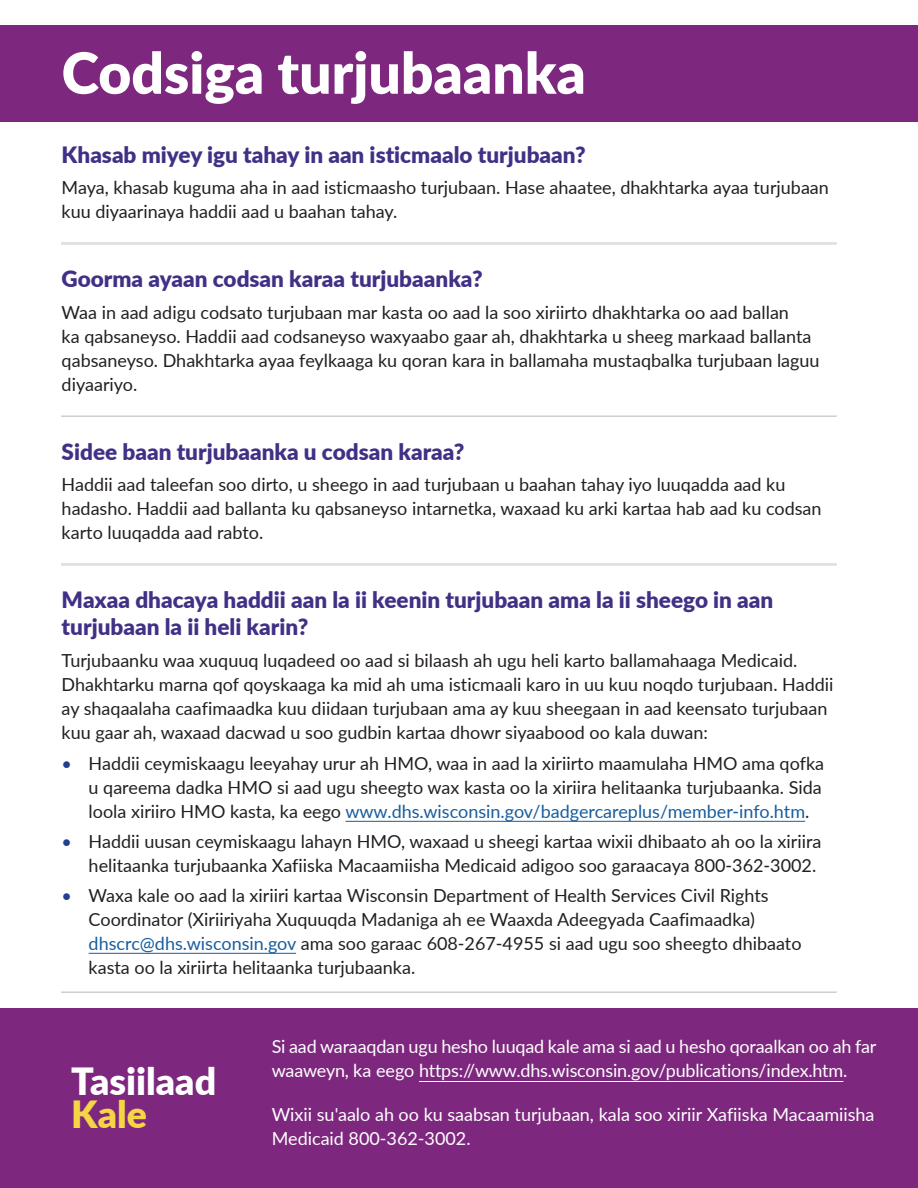
<style>
.page{position:relative;width:918px;height:1188px;background:#fff}
.page>*{position:absolute;margin:0;border:0;box-sizing:border-box;transform-origin:0 0}
.Attachment_Headline{font:900 56.85px "Lato";color:#fff}
.Attachment_Headline-2{font:900 37.5px/33px "Lato";color:#fff}
.Attachment_Headline-3{font:900 22.5px/27px "Lato";color:#413085}
.Body_Text_for_Update{font:18px/24px "Lato";color:#231f20}
.Body_Text_for_Update-2{font:18px/24px "Lato";letter-spacing:-.01em;color:#fff}
.s1{color:#253f8e}
.s2{color:#175d9e}
.s3{color:#f6d545}
</style>
<div class="page">
<div style="left:0;top:25px;width:918px;height:97px;background:#7d287e"></div>
<hr style="left:345px;top:821px;width:460px;height:1px;background:#175d9e">
<hr style="left:89px;top:953px;width:207px;height:1px;background:#175d9e">
<div style="left:0;top:1008px;width:918px;height:180px;background:#7d287e"></div>
<hr style="left:419px;top:1081px;width:424px;height:1px;background:#fff">
<p class="Attachment_Headline" style="left:62px;top:30px;width:526px">Codsiga turjubaanka</p>
<p class="Attachment_Headline-3" style="left:62px;top:140px;width:526px">Khasab miyey igu tahay in aan isticmaalo turjubaan?</p>
<p class="Body_Text_for_Update" style="left:62px;top:175px;width:769px">Maya, khasab kuguma aha in aad isticmaasho turjubaan. Hase ahaatee, dhakhtarka ayaa turjubaan kuu diyaarinaya haddii aad u baahan tahay.</p>
<p class="Attachment_Headline-3" style="left:62px;top:265px;width:422px">Goorma ayaan codsan karaa turjubaanka?</p>
<p class="Body_Text_for_Update" style="left:62px;top:300px;width:760px">Waa in aad adigu codsato turjubaan mar kasta oo aad la soo xiriirto dhakhtarka oo aad ballan<br>ka qabsaneyso. Haddii aad codsaneyso waxyaabo gaar ah, dhakhtarka u sheeg markaad ballanta qabsaneyso. Dhakhtarka ayaa feylkaaga ku qoran kara in ballamaha mustaqbalka turjubaan laguu diyaariyo.</p>
<p class="Attachment_Headline-3" style="left:62px;top:437px;width:404px">Sidee baan turjubaanka u codsan karaa?</p>
<p class="Body_Text_for_Update" style="left:62px;top:472px;width:761px">Haddii aad taleefan soo dirto, u sheego in aad turjubaan u baahan tahay iyo luuqadda aad ku hadasho. Haddii aad ballanta ku qabsaneyso intarnetka, waxaad ku arki kartaa hab aad ku codsan karto luuqadda aad rabto.</p>
<p class="Attachment_Headline-3" style="left:62px;top:586px;width:713px">Maxaa dhacaya haddii aan la ii keenin turjubaan ama la ii sheego in aan turjubaan la ii heli karin?</p>
<p class="Body_Text_for_Update" style="left:62px;top:648px;width:773px">Turjubaanku waa xuquuq luqadeed oo aad si bilaash ah ugu heli karto ballamahaaga Medicaid.<br>Dhakhtarku marna qof qoyskaaga ka mid ah uma isticmaali karo in uu kuu noqdo turjubaan. Haddii ay shaqaalaha caafimaadka kuu diidaan turjubaan ama ay kuu sheegaan in aad keensato turjubaan kuu gaar ah, waxaad dacwad u soo gudbin kartaa dhowr siyaabood oo kala duwan:</p>
<p class="Body_Text_for_Update" style="left:89px;top:751px;width:737px;text-indent:-27px"><span class="s1">•</span> Haddii ceymiskaagu leeyahay urur ah HMO, waa in aad la xiriirto maamulaha HMO ama qofka u qareema dadka HMO si aad ugu sheegto wax kasta oo la xiriira helitaanka turjubaanka. Sida loola xiriiro HMO kasta, ka eego <span class="s2">www.dhs.wisconsin.gov/badgercareplus/member-info.htm</span>.</p>
<p class="Body_Text_for_Update" style="left:62px;top:829px;width:761px;text-align:right"><span class="s1">•</span> Haddii uusan ceymiskaagu lahayn HMO, waxaad u sheegi kartaa wixii dhibaato ah oo la xiriira helitaanka turjubaanka Xafiiska Macaamiisha Medicaid adigoo soo garaacaya 800-362-3002.</p>
<p class="Body_Text_for_Update" style="left:89px;top:883px;width:714px;text-indent:-27px"><span class="s1">•</span> Waxa kale oo aad la xiriiri kartaa Wisconsin Department of Health Services Civil Rights Coordinator (Xiriiriyaha Xuquuqda Madaniga ah ee Waaxda Adeegyada Caafimaadka) <span class="s2">dhscrc@dhs.wisconsin.gov</span> ama soo garaac 608-267-4955 si aad ugu soo sheegto dhibaato kasta oo la xiriirta helitaanka turjubaanka.</p>
<p class="Attachment_Headline-2" style="left:71px;top:1063px;width:146px">Tasiilaad<br><span class="s3">Kale</span></p>
<p class="Body_Text_for_Update-2" style="left:272px;top:1034px;width:606px">Si aad waraaqdan ugu hesho luuqad kale ama si aad u hesho qoraalkan oo ah far waaweyn, ka eego https://www.dhs.wisconsin.gov/publications/index.htm.</p>
<p class="Body_Text_for_Update-2" style="left:272px;top:1101px;width:604px">Wixii su'aalo ah oo ku saabsan turjubaan, kala soo xiriir Xafiiska Macaamiisha<br>Medicaid 800-362-3002.</p>
</div>
